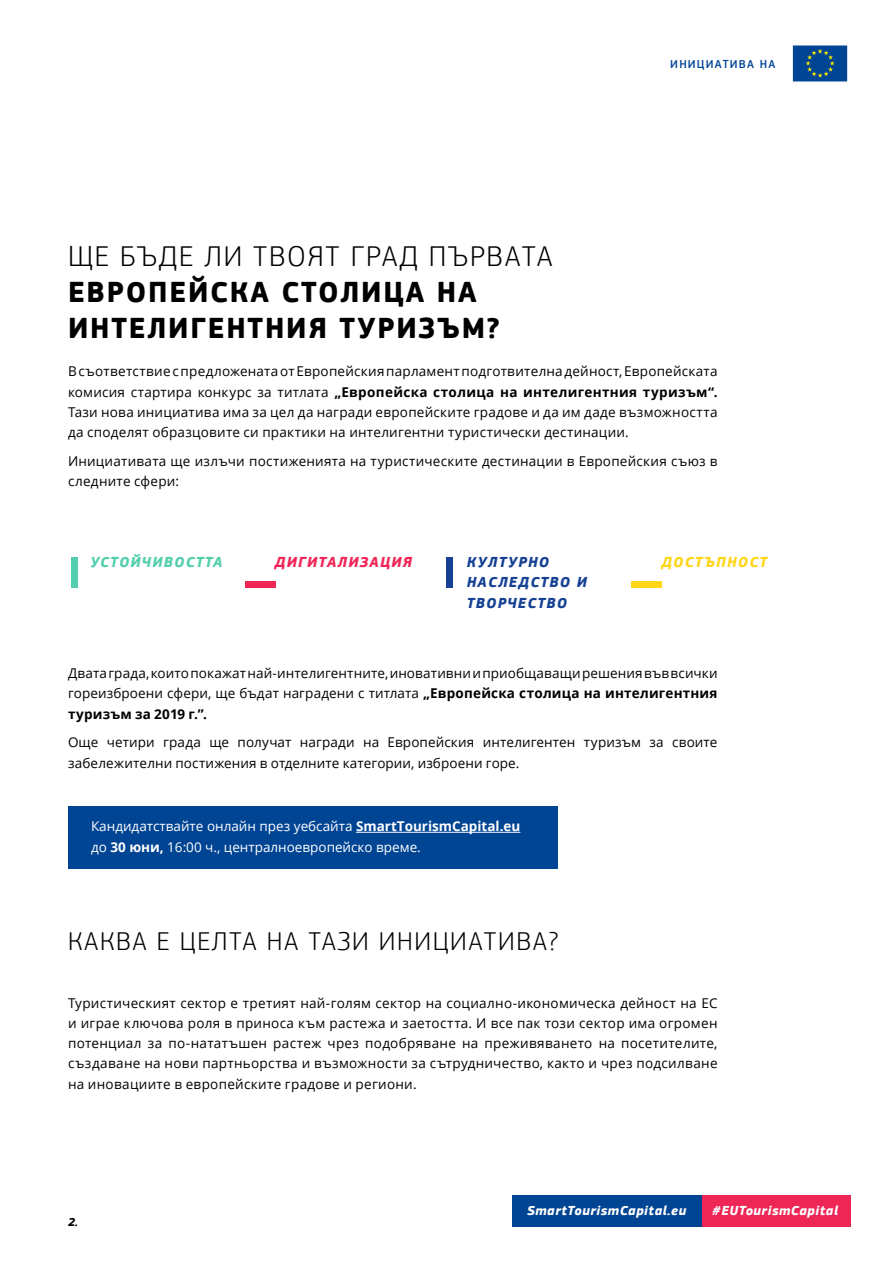
<style>
.page{position:relative;width:893px;height:1263px;background:#fff}
.page>*{position:absolute;margin:0;border:0;box-sizing:border-box;transform-origin:0 0}
.t1{font:700 30px/36px "EC Square Sans Pro";letter-spacing:.06em;color:#000}
.t2{font:300 30px "EC Square Sans Pro";letter-spacing:.06em;color:#000}
.t3{font:300 27px "EC Square Sans Pro";letter-spacing:.06em;color:#000}
.t4{font:italic 700 15px/20.2px "EC Square Sans Pro";letter-spacing:.08em;color:#164194}
.t5{font:italic 700 15px "EC Square Sans Pro";letter-spacing:.08em;color:#54cfad}
.t6{font:italic 700 15px "EC Square Sans Pro";letter-spacing:.08em;color:#f02657}
.t7{font:italic 700 15px "EC Square Sans Pro";letter-spacing:.08em;color:#ffd61a}
.t8{font:13.5px/20.2px "Open Sans";letter-spacing:.015em;color:#000;text-align:justify}
.t9{font:13.5px/20.2px "Open Sans";color:#fff}
.t10{font:italic 700 13.5px "EC Square Sans Pro";letter-spacing:.04em;color:#fff}
.t11{font:500 12px "EC Square Sans Pro";letter-spacing:.1em;color:#004494}
.t12{font:italic 700 12px "EC Square Sans Pro";color:#000}
.s1{font-weight:700}
</style>
<div class="page">
<div style="left:702px;top:1195px;width:149px;height:31px;background:#ee2656"></div>
<div style="left:513px;top:1195px;width:189px;height:31px;background:#004494"></div>
<svg style="left:792px;top:45px;width:55px;height:37px;background:#165391"></svg>
<div style="left:71px;top:557px;width:6px;height:30px;background:#54cfad"></div>
<div style="left:447px;top:557px;width:6px;height:30px;background:#164194"></div>
<div style="left:246px;top:581px;width:30px;height:6px;background:#f02657"></div>
<div style="left:631px;top:581px;width:30px;height:6px;background:#ffd61a"></div>
<div style="left:68px;top:806px;width:490px;height:63px;background:#004494"></div>
<hr style="left:356px;top:832px;width:164px;height:1px;background:#fff">
<h1 class="t2" style="left:68px;top:239px;width:486px">ЩЕ БЪДЕ ЛИ ТВОЯТ ГРАД ПЪРВАТА</h1>
<h1 class="t1" style="left:68px;top:275px;width:433px">ЕВРОПЕЙСКА СТОЛИЦА НА<br>ИНТЕЛИГЕНТНИЯ ТУРИЗЪМ?</h1>
<p class="t11" style="left:670px;top:57px;width:107px">ИНИЦИАТИВА НА</p>
<p class="t8" style="left:68px;top:361px;width:651px">В съответствие с предложената от Европейския парламент подготвителна дейност, Европейската комисия стартира конкурс за титлата <span class="s1">„Европейска столица на интелигентния туризъм“.<br></span>Тази нова инициатива има за цел да награди европейските градове и да им даде възможността да споделят образцовите си практики на интелигентни туристически дестинации.</p>
<p class="t8" style="left:68px;top:450px;width:651px">Инициативата ще излъчи постиженията на туристическите дестинации в Европейския съюз в следните сфери:</p>
<p class="t5" style="left:90px;top:553px;width:134px">УСТОЙЧИВОСТТА</p>
<p class="t6" style="left:275px;top:553px;width:139px">ДИГИТАЛИЗАЦИЯ</p>
<p class="t4" style="left:467px;top:552px;width:122px">КУЛТУРНО<br>НАСЛЕДСТВО И<br>ТВОРЧЕСТВО</p>
<p class="t7" style="left:661px;top:553px;width:107px">ДОСТЪПНОСТ</p>
<p class="t8" style="left:68px;top:663px;width:651px">Двата града, които покажат най-интелигентните, иновативни и приобщаващи решения във всички гореизброени сфери, ще бъдат наградени с титлата <span class="s1">„Европейска столица на интелигентния туризъм за 2019 г.”.</span></p>
<p class="t8" style="left:68px;top:732px;width:651px">Още четири града ще получат награди на Европейския интелигентен туризъм за своите забележителни постижения в отделните категории, изброени горе.</p>
<p class="t9" style="left:91px;top:816px;width:431px">Кандидатствайте онлайн през уебсайта <span class="s1">SmartTourismCapital.eu </span>до <span class="s1">30 юни,</span> 16:00 ч., централноевропейско време.</p>
<h2 class="t3" style="left:68px;top:925px;width:491px">КАКВА Е ЦЕЛТА НА ТАЗИ ИНИЦИАТИВА?</h2>
<p class="t8" style="left:68px;top:992px;width:651px">Туристическият сектор е третият най-голям сектор на социално-икономическа дейност на ЕС и играе ключова роля в приноса към растежа и заетостта. И все пак този сектор има огромен потенциал за по-нататъшен растеж чрез подобряване на преживяването на посетителите, създаване на нови партньорства и възможности за сътрудничество, както и чрез подсилване на иновациите в европейските градове и региони.</p>
<p class="t12" style="left:68px;top:1215px;width:11px">2.</p>
<p class="t10" style="left:527px;top:1202px;width:161px">SmartTourismCapital.eu</p>
<p class="t10" style="left:712px;top:1202px;width:127px">#EUTourismCapital</p>
</div>
